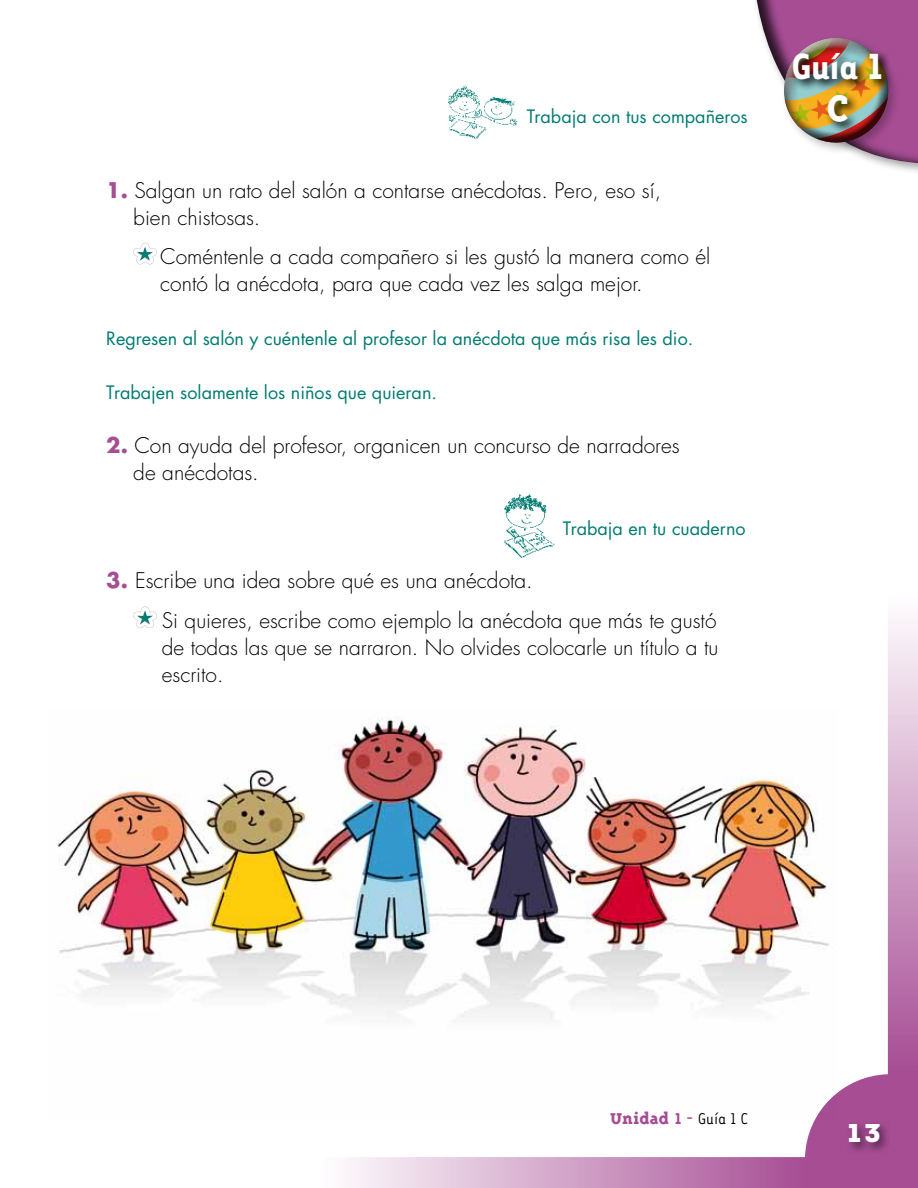
<style>
.page{position:relative;width:918px;height:1188px;background:#fff}
.page>*{position:absolute;margin:0;border:0;box-sizing:border-box;transform-origin:0 0}
.t1{font:700 42px "Tarzana Narrow";color:#fff}
.t2{font:800 42px "Triplex Serif";color:#fff}
.t3{font:700 30px "Tarzana Wide";color:#fff}
.t4{font:300 21px/27px "Futura";color:#000}
.t5{font:18px "Futura";color:#007c71}
.t6{font:800 18px "Triplex Serif";color:#a64d94}
.t7{font:18px "Tarzana Narrow";color:#000}
.s1{font-weight:700;color:#a64d94}
.s2{font-family:"Tarzana Narrow";font-weight:700}
.s3{font-family:"Triplex";font-weight:300}
.s4{font-family:"Tarzana Narrow";font-weight:400;color:#000}
</style>
<div class="page">
<svg style="left:348px;top:620px;width:570px;height:568px"></svg>
<div style="left:846px;top:1121px;width:46px;height:34px;background:#000;opacity:.55"></div>
<svg style="left:133px;top:243px;width:24px;height:22px"></svg>
<svg style="left:133px;top:607px;width:24px;height:21px"></svg>
<div style="left:751px;top:0;width:167px;height:176px;background:#000;opacity:.35"></div>
<div style="left:740px;top:0;width:178px;height:165px;background:#fff"></div>
<svg style="left:756px;top:0;width:162px;height:165px"></svg>
<div style="left:757px;top:36px;width:156px;height:108px;background:#000;opacity:.75"></div>
<div style="left:773px;top:36px;width:116px;height:85px;background:#fff;opacity:.75"></div>
<div style="left:782px;top:54px;width:117px;height:90px;background:#000;opacity:.75"></div>
<img style="left:789px;top:49px;width:105px;height:85px">
<img style="left:503px;top:494px;width:51px;height:64px">
<div style="left:106px;top:1110px;width:642px;height:23px;background:#fff"></div>
<img style="left:448px;top:85px;width:70px;height:54px">
<img style="left:57px;top:709px;width:780px;height:411px">
<p class="t5" style="left:527px;top:105px;width:223px">Trabaja con tus compañeros</p>
<p class="t4" style="left:133px;top:177px;width:529px;text-indent:-27px"><span class="s1">1.</span> Salgan un rato del salón a contarse anécdotas. Pero, eso sí, bien chistosas.</p>
<p class="t4" style="left:160px;top:244px;width:551px">Coméntenle a cada compañero si les gustó la manera como él contó la anécdota, para que cada vez les salga mejor.</p>
<p class="t5" style="left:106px;top:327px;width:589px">Regresen al salón y cuéntenle al profesor la anécdota que más risa les dio.</p>
<p class="t5" style="left:106px;top:381px;width:332px">Trabajen solamente los niños que quieran.</p>
<p class="t4" style="left:133px;top:433px;width:548px;text-indent:-27px"><span class="s1">2.</span> Con ayuda del profesor, organicen un concurso de narradores de anécdotas.</p>
<p class="t5" style="left:563px;top:517px;width:184px">Trabaja en tu cuaderno</p>
<p class="t4" style="left:162px;top:561px;width:556px;line-height:39.8px;text-indent:-56px"><span class="s1">3.</span> Escribe una idea sobre qué es una anécdota.<br>Si quieres, escribe como ejemplo la anécdota que más te gustó</p>
<p class="t4" style="left:162px;top:635px;width:558px">de todas las que se narraron. No olvides colocarle un título a tu escrito.</p>
<h1 class="t1" style="left:791px;top:40px;width:94px">Guía 1</h1>
<h1 class="t2" style="left:827px;top:84px;width:24px">C</h1>
<p class="t6" style="left:610px;top:1109px;width:139px">Unidad <span class="s2">1</span> <span class="s3">-</span> <span class="s4">Guía 1 C</span></p>
<p class="t7" style="left:740px;top:1108px;width:10px">A</p>
<h2 class="t3" style="left:845px;top:1113px;width:38px">13</h2>
</div>
